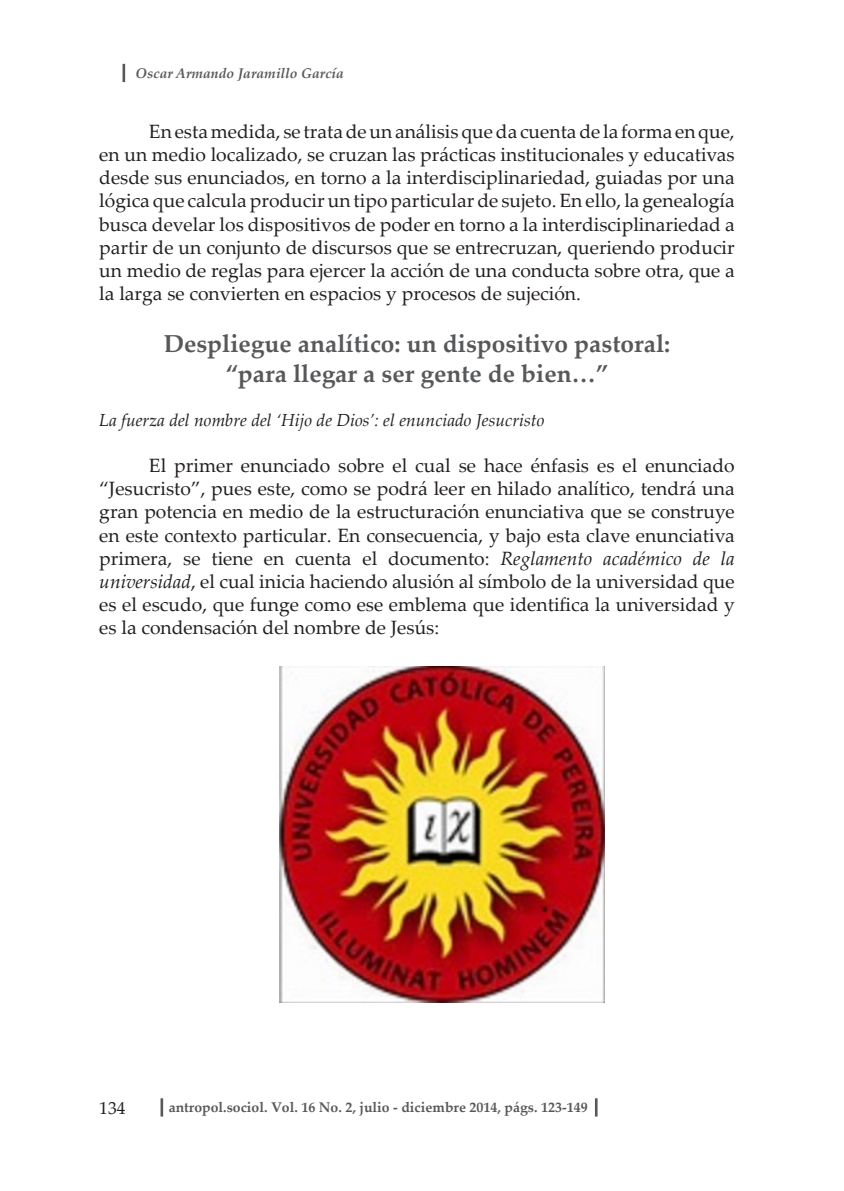
<style>
.page{position:relative;width:844px;height:1191px;background:#fff}
.page>*{position:absolute;margin:0;border:0;box-sizing:border-box;transform-origin:0 0}
.t1{font:700 24.5px/29.4px "Palatino Linotype";color:#57585a;text-align:center}
.t2{font:19.25px/23.1px "Palatino Linotype";color:#231f20;text-align:justify}
.t3{font:italic 17.5px "Palatino Linotype";color:#231f20}
.t4{font:17.5px "Palatino Linotype";color:#231f20}
.t5{font:700 14px "Palatino Linotype";color:#57585a}
.t6{font:italic 700 14px "Palatino Linotype";color:#57585a}
.s1{font-style:italic}
</style>
<div class="page">
<hr style="left:122px;top:64px;width:3px;height:18px;background:#57585a">
<hr style="left:160px;top:1098px;width:3px;height:18px;background:#57585a">
<hr style="left:594px;top:1098px;width:3px;height:18px;background:#57585a">
<img style="left:279px;top:666px;width:325px;height:336px">
<p class="t6" style="left:135px;top:64px;width:210px">Oscar Armando Jaramillo García</p>
<p class="t2" style="left:99px;top:119px;width:636px;text-indent:50px">En esta medida, se trata de un análisis que da cuenta de la forma en que, en un medio localizado, se cruzan las prácticas institucionales y educativas desde sus enunciados, en torno a la interdisciplinariedad, guiadas por una lógica que calcula producir un tipo particular de sujeto. En ello, la genealogía busca develar los dispositivos de poder en torno a la interdisciplinariedad a partir de un conjunto de discursos que se entrecruzan, queriendo producir un medio de reglas para ejercer la acción de una conducta sobre otra, que a la larga se convierten en espacios y procesos de sujeción.</p>
<p class="t1" style="left:164px;top:328px;width:508px">Despliegue analítico: un dispositivo pastoral: “para llegar a ser gente de bien…”</p>
<p class="t3" style="left:99px;top:407px;width:446px">La fuerza del nombre del ‘Hijo de Dios’: el enunciado Jesucristo</p>
<p class="t2" style="left:99px;top:453px;width:636px;text-indent:50px">El primer enunciado sobre el cual se hace énfasis es el enunciado “Jesucristo”, pues este, como se podrá leer en hilado analítico, tendrá una gran potencia en medio de la estructuración enunciativa que se construye en este contexto particular. En consecuencia, y bajo esta clave enunciativa primera, se tiene en cuenta el documento: <span class="s1">Reglamento académico de la universidad</span>, el cual inicia haciendo alusión al símbolo de la universidad que es el escudo, que funge como ese emblema que identifica la universidad y es la condensación del nombre de Jesús:</p>
<p class="t4" style="left:99px;top:1095px;width:28px">134</p>
<p class="t5" style="left:169px;top:1097px;width:420px">antropol.sociol. Vol. 16 No. 2, julio - diciembre 2014, págs. 123-149</p>
</div>
